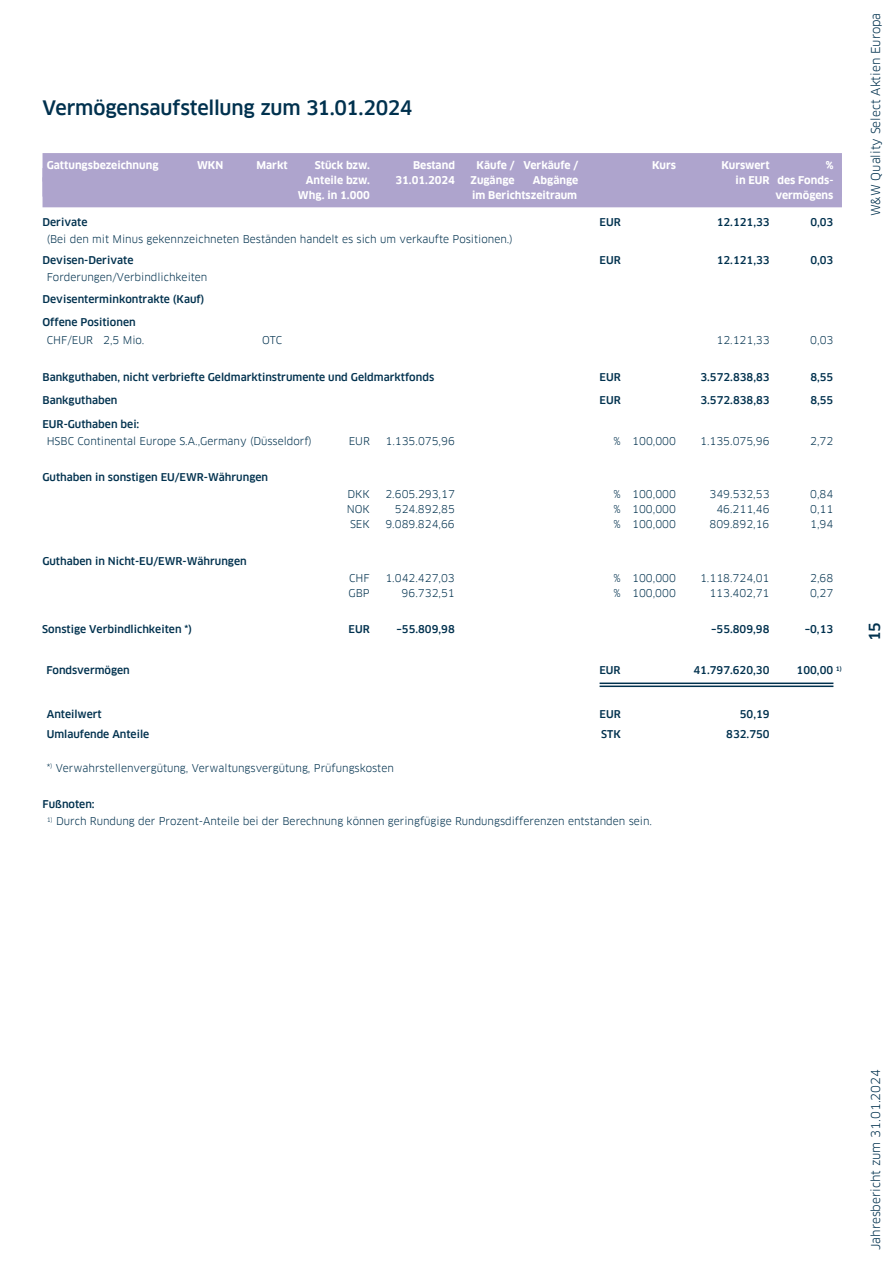
<style>
.page{position:relative;width:893px;height:1263px;background:#fff}
.page>*{position:absolute;margin:0;border:0;box-sizing:border-box;transform-origin:0 0}
.t1{font:500 19.5px "Clanfor LBBW";letter-spacing:-.01em;color:#00314e}
.t2{font:500 15px "Clanfor LBBW";color:#00314e}
.t3{font:12px "Clanfor LBBW";color:#00314e}
.t4{font:10.5px "Clanfor LBBW";color:#00314e}
.t5{font:500 10.5px "Clanfor LBBW";color:#00314e}
.t6{font:700 10.5px "Clanfor LBBW";color:#fff}
</style>
<div class="page">
<div style="left:43px;top:153px;width:799px;height:29px;background:#aea4cd"></div>
<div style="left:43px;top:177px;width:799px;height:30px;background:#aea4cd"></div>
<hr style="left:600px;top:682px;width:233px;height:2px;background:#00314e">
<hr style="left:600px;top:685px;width:233px;height:2px;background:#00314e">
<h1 class="t1" style="left:43px;top:96px;width:371px">Vermögensaufstellung zum 31.01.2024</h1>
<p class="t6" style="left:47px;top:159px;width:113px">Gattungsbezeichnung</p>
<p class="t6" style="left:197px;top:159px;width:28px">WKN</p>
<p class="t6" style="left:256px;top:159px;width:33px">Markt</p>
<p class="t6" style="left:315px;top:159px;width:57px">Stück bzw.</p>
<p class="t6" style="left:413px;top:159px;width:43px">Bestand</p>
<p class="t6" style="left:477px;top:159px;width:103px">Käufe / Verkäufe /</p>
<p class="t6" style="left:652px;top:159px;width:25px">Kurs</p>
<p class="t6" style="left:721px;top:159px;width:50px">Kurswert</p>
<p class="t6" style="left:826px;top:159px;width:9px">%</p>
<p class="t6" style="left:306px;top:174px;width:66px">Anteile bzw.</p>
<p class="t6" style="left:395px;top:174px;width:61px">31.01.2024</p>
<p class="t6" style="left:471px;top:174px;width:45px">Zugänge</p>
<p class="t6" style="left:533px;top:174px;width:47px">Abgänge</p>
<p class="t6" style="left:736px;top:174px;width:99px">in EUR des Fonds-</p>
<p class="t6" style="left:298px;top:189px;width:73px">Whg. in 1.000</p>
<p class="t6" style="left:472px;top:189px;width:107px">im Berichtszeitraum</p>
<p class="t6" style="left:775px;top:189px;width:60px">vermögens</p>
<p class="t5" style="left:42px;top:216px;width:47px">Derivate</p>
<p class="t5" style="left:600px;top:216px;width:23px">EUR</p>
<p class="t5" style="left:717px;top:216px;width:54px">12.121,33</p>
<p class="t5" style="left:810px;top:216px;width:25px">0,03</p>
<p class="t4" style="left:47px;top:233px;width:467px">(Bei den mit Minus gekennzeichneten Beständen handelt es sich um verkaufte Positionen.)</p>
<p class="t5" style="left:42px;top:254px;width:92px">Devisen-Derivate</p>
<p class="t5" style="left:599px;top:254px;width:23px">EUR</p>
<p class="t5" style="left:717px;top:254px;width:54px">12.121,33</p>
<p class="t5" style="left:810px;top:254px;width:25px">0,03</p>
<p class="t4" style="left:47px;top:271px;width:162px">Forderungen/Verbindlichkeiten</p>
<p class="t5" style="left:42px;top:293px;width:164px">Devisenterminkontrakte (Kauf)</p>
<p class="t5" style="left:42px;top:316px;width:95px">Offene Positionen</p>
<p class="t4" style="left:47px;top:334px;width:99px">CHF/EUR 2,5 Mio.</p>
<p class="t4" style="left:262px;top:334px;width:22px">OTC</p>
<p class="t4" style="left:716px;top:334px;width:55px">12.121,33</p>
<p class="t4" style="left:810px;top:334px;width:25px">0,03</p>
<p class="t5" style="left:42px;top:371px;width:393px">Bankguthaben, nicht verbriefte Geldmarktinstrumente und Geldmarktfonds</p>
<p class="t5" style="left:599px;top:371px;width:23px">EUR</p>
<p class="t5" style="left:700px;top:371px;width:71px">3.572.838,83</p>
<p class="t5" style="left:810px;top:371px;width:25px">8,55</p>
<p class="t5" style="left:42px;top:394px;width:76px">Bankguthaben</p>
<p class="t5" style="left:599px;top:394px;width:23px">EUR</p>
<p class="t5" style="left:700px;top:394px;width:71px">3.572.838,83</p>
<p class="t5" style="left:810px;top:394px;width:25px">8,55</p>
<p class="t5" style="left:42px;top:418px;width:98px">EUR-Guthaben bei:</p>
<p class="t4" style="left:47px;top:435px;width:267px">HSBC Continental Europe S.A.,Germany (Düsseldorf)</p>
<p class="t4" style="left:349px;top:435px;width:23px">EUR</p>
<p class="t4" style="left:385px;top:435px;width:71px">1.135.075,96</p>
<p class="t4" style="left:613px;top:435px;width:64px">% 100,000</p>
<p class="t4" style="left:700px;top:435px;width:71px">1.135.075,96</p>
<p class="t4" style="left:810px;top:435px;width:25px">2,72</p>
<p class="t5" style="left:42px;top:471px;width:227px">Guthaben in sonstigen EU/EWR-Währungen</p>
<p class="t4" style="left:347px;top:488px;width:24px">DKK</p>
<p class="t4" style="left:385px;top:488px;width:71px">2.605.293,17</p>
<p class="t4" style="left:613px;top:488px;width:64px">% 100,000</p>
<p class="t4" style="left:709px;top:488px;width:62px">349.532,53</p>
<p class="t4" style="left:810px;top:488px;width:25px">0,84</p>
<p class="t4" style="left:347px;top:503px;width:25px">NOK</p>
<p class="t4" style="left:395px;top:503px;width:62px">524.892,85</p>
<p class="t4" style="left:613px;top:503px;width:64px">% 100,000</p>
<p class="t4" style="left:716px;top:503px;width:55px">46.211,46</p>
<p class="t4" style="left:810px;top:503px;width:25px">0,11</p>
<p class="t4" style="left:350px;top:518px;width:21px">SEK</p>
<p class="t4" style="left:385px;top:518px;width:71px">9.089.824,66</p>
<p class="t4" style="left:613px;top:518px;width:64px">% 100,000</p>
<p class="t4" style="left:709px;top:518px;width:62px">809.892,16</p>
<p class="t4" style="left:810px;top:518px;width:25px">1,94</p>
<p class="t5" style="left:42px;top:555px;width:206px">Guthaben in Nicht-EU/EWR-Währungen</p>
<p class="t4" style="left:349px;top:572px;width:22px">CHF</p>
<p class="t4" style="left:385px;top:572px;width:71px">1.042.427,03</p>
<p class="t4" style="left:613px;top:572px;width:64px">% 100,000</p>
<p class="t4" style="left:700px;top:572px;width:71px">1.118.724,01</p>
<p class="t4" style="left:810px;top:572px;width:25px">2,68</p>
<p class="t4" style="left:349px;top:587px;width:23px">GBP</p>
<p class="t4" style="left:402px;top:587px;width:55px">96.732,51</p>
<p class="t4" style="left:613px;top:587px;width:64px">% 100,000</p>
<p class="t4" style="left:709px;top:587px;width:62px">113.402,71</p>
<p class="t4" style="left:810px;top:587px;width:25px">0,27</p>
<p class="t5" style="left:42px;top:623px;width:151px">Sonstige Verbindlichkeiten *)</p>
<p class="t5" style="left:348px;top:623px;width:23px">EUR</p>
<p class="t5" style="left:396px;top:623px;width:60px">–55.809,98</p>
<p class="t5" style="left:711px;top:623px;width:60px">–55.809,98</p>
<p class="t5" style="left:805px;top:623px;width:30px">–0,13</p>
<p class="t5" style="left:47px;top:664px;width:85px">Fondsvermögen</p>
<p class="t5" style="left:599px;top:664px;width:23px">EUR</p>
<p class="t5" style="left:693px;top:664px;width:77px">41.797.620,30</p>
<p class="t5" style="left:797px;top:664px;width:47px">100,00 <sup>1)</sup></p>
<p class="t5" style="left:47px;top:708px;width:56px">Anteilwert</p>
<p class="t5" style="left:600px;top:708px;width:23px">EUR</p>
<p class="t5" style="left:740px;top:708px;width:31px">50,19</p>
<p class="t5" style="left:47px;top:727px;width:104px">Umlaufende Anteile</p>
<p class="t5" style="left:601px;top:727px;width:21px">STK</p>
<p class="t5" style="left:726px;top:727px;width:45px">832.750</p>
<p class="t4" style="left:47px;top:762px;width:349px">*<sup>)</sup> Verwahrstellenvergütung, Verwaltungsvergütung, Prüfungskosten</p>
<p class="t5" style="left:43px;top:798px;width:54px">Fußnoten:</p>
<p class="t4" style="left:47px;top:815px;width:607px"><sup>1)</sup> Durch Rundung der Prozent-Anteile bei der Berechnung können geringfügige Rundungsdifferenzen entstanden sein.</p>
<p class="t3" style="left:869px;top:216px;width:205px;rotate:-90deg">W&amp;W Quality Select Aktien Europa</p>
<h2 class="t2" style="left:866px;top:641px;width:21px;rotate:-90deg">15</h2>
<p class="t3" style="left:869px;top:1250px;width:183px;rotate:-90deg">Jahresbericht zum 31.01.2024</p>
</div>
